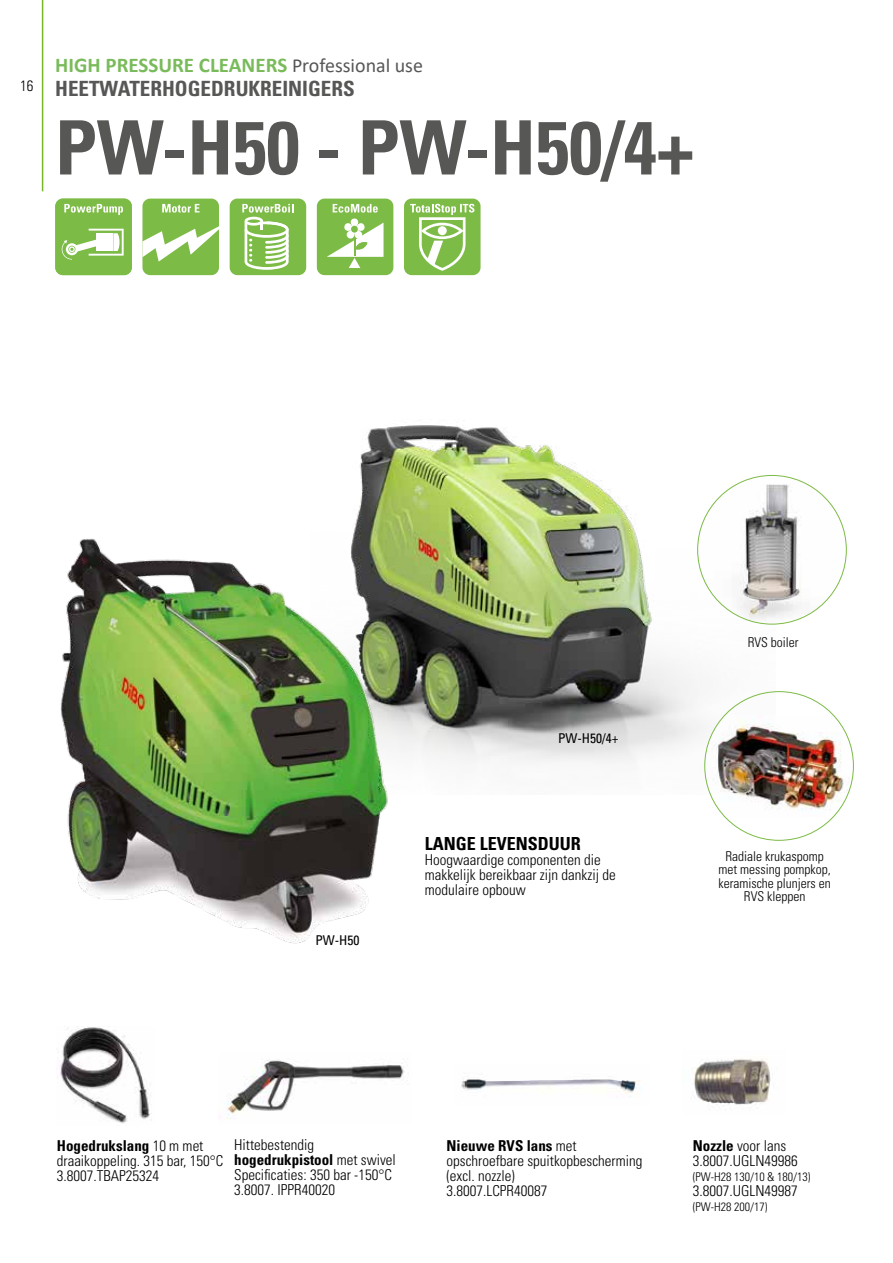
<style>
.page{position:relative;width:893px;height:1263px;background:#fff}
.page>*{position:absolute;margin:0;border:0;box-sizing:border-box;transform-origin:0 0}
.t1{font:700 condensed 75px "Univers LT Std";color:#575756}
.t2{font:700 21px "Calibri";color:#79bb5a}
.t3{font:700 condensed 21px "Univers LT Std";color:#575756}
.t4{font:700 condensed 18px "Univers LT Std";color:#000}
.t5{font:300 condensed 15px/15px "Univers LT Std";color:#000}
.t6{font:300 condensed 13.5px/13.5px "Univers LT Std";color:#000;text-align:center}
.t7{font:condensed 13.5px "Univers LT Std";color:#000}
.t8{font:300 condensed 12px "Univers LT Std";color:#000}
.s1{font-weight:400;font-size:19.95px;color:#575756}
.s2{font-weight:700}
</style>
<div class="page">
<hr style="left:42px;top:0;width:1px;height:191px;background:#76b82a">
<img style="left:355px;top:425px;width:420px;height:351px">
<img style="left:60px;top:524px;width:333px;height:420px">
<img style="left:461px;top:1078px;width:179px;height:19px">
<img style="left:226px;top:1059px;width:179px;height:60px">
<img style="left:694px;top:1059px;width:77px;height:47px">
<img style="left:58px;top:1026px;width:94px;height:98px">
<div style="left:230px;top:199px;width:76px;height:76px;background:#7dbb47;border-radius:8px"></div>
<svg style="left:242px;top:204px;width:51px;height:66px"></svg>
<div style="left:142px;top:199px;width:77px;height:76px;background:#7dbb47;border-radius:8px"></div>
<svg style="left:162px;top:204px;width:38px;height:9px"></svg>
<svg style="left:142px;top:226px;width:77px;height:36px"></svg>
<div style="left:55px;top:199px;width:77px;height:76px;background:#7dbb47;border-radius:8px"></div>
<svg style="left:64px;top:204px;width:59px;height:11px"></svg>
<svg style="left:62px;top:229px;width:62px;height:31px"></svg>
<div style="left:317px;top:199px;width:76px;height:76px;background:#7dbb47;border-radius:8px"></div>
<svg style="left:333px;top:204px;width:45px;height:9px"></svg>
<svg style="left:327px;top:219px;width:57px;height:49px"></svg>
<div style="left:404px;top:199px;width:77px;height:76px;background:#7dbb47;border-radius:8px"></div>
<svg style="left:410px;top:204px;width:64px;height:67px"></svg>
<img style="left:698px;top:475px;width:148px;height:149px;border-radius:74px">
<img style="left:705px;top:715px;width:148px;height:102px">
<p class="t5" style="left:20px;top:78px;width:15px">16</p>
<h2 class="t2" style="left:55px;top:50px;width:369px">HIGH PRESSURE CLEANERS <span class="s1">Professional use</span></h2>
<h2 class="t3" style="left:55px;top:76px;width:301px">HEETWATERHOGEDRUKREINIGERS</h2>
<h1 class="t1" style="left:55px;top:102px;width:640px">PW-H50 - PW-H50/4+</h1>
<p class="t7" style="left:315px;top:932px;width:45px">PW-H50</p>
<p class="t7" style="left:558px;top:729px;width:62px">PW-H50/4+</p>
<p class="t4" style="left:425px;top:832px;width:158px">LANGE LEVENSDUUR</p>
<p class="t5" style="left:425px;top:852px;width:192px">Hoogwaardige componenten die makkelijk bereikbaar zijn dankzij de modulaire opbouw</p>
<p class="t6" style="left:748px;top:635px;width:52px">RVS boiler</p>
<p class="t6" style="left:718px;top:849px;width:114px">Radiale krukaspomp met messing pompkop, keramische plunjers en<br>RVS kleppen</p>
<p class="t5" style="left:234px;top:1137px;width:163px">Hittebestendig <span class="s2">hogedrukpistool</span> met swivel<br>Specificaties: 350 bar -150°C<br>3.8007. IPPR40020</p>
<p class="t5" style="left:57px;top:1138px;width:168px"><span class="s2">Hogedrukslang</span> 10 m met draaikoppeling. 315 bar, 150°C<br>3.8007.TBAP25324</p>
<p class="t5" style="left:693px;top:1138px;width:106px"><span class="s2">Nozzle</span> voor lans<br>3.8007.UGLN49986</p>
<p class="t5" style="left:447px;top:1138px;width:197px"><span class="s2">Nieuwe RVS lans</span> met opschroefbare spuitkopbescherming (excl. nozzle)<br>3.8007.LCPR40087</p>
<p class="t8" style="left:693px;top:1170px;width:119px">(PW-H28 130/10 &amp; 180/13)</p>
<p class="t5" style="left:693px;top:1183px;width:106px">3.8007.UGLN49987</p>
<p class="t8" style="left:693px;top:1200px;width:76px">(PW-H28 200/17)</p>
</div>
